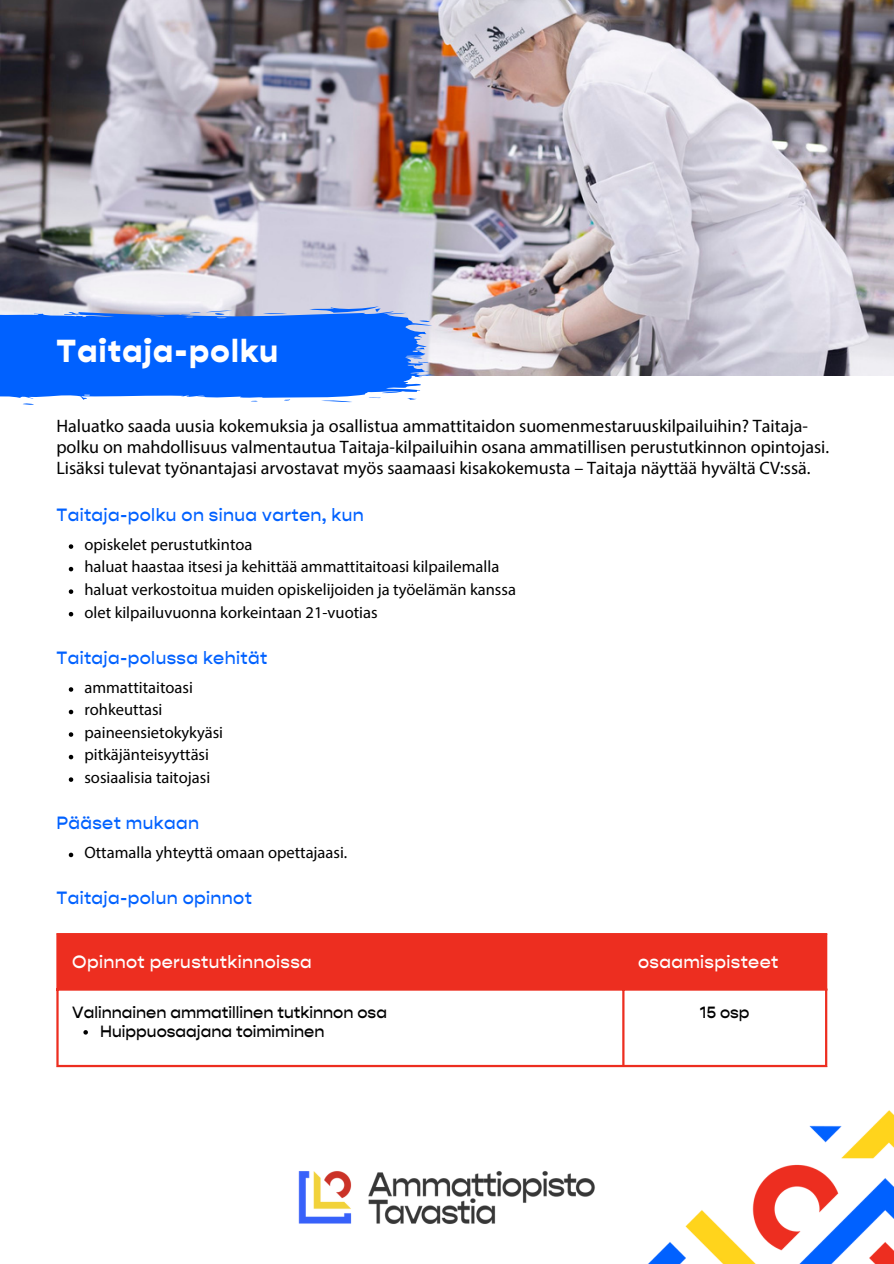
<style>
.page{position:relative;width:894px;height:1264px;background:#fff}
.page>*{position:absolute;margin:0;border:0;box-sizing:border-box;transform-origin:0 0}
.t1{font:900 32.25px "Gopher";letter-spacing:.04em;color:#fff}
.t2{font:18px/21.5px "Myriad Pro";color:#000}
.t3{font:500 18px "Gopher";letter-spacing:.02em;color:#0061ff}
.t4{font:500 18px "Gopher";letter-spacing:.02em;color:#fff}
.t5{font:16.5px "Myriad Pro";color:#000}
.t6{font:500 16.5px "Gopher";color:#000}
</style>
<div class="page">
<img style="left:0;top:0;width:893px;height:375px">
<svg style="left:0;top:299px;width:441px;height:106px;background:#3e84f8"></svg>
<img style="left:649px;top:1110px;width:244px;height:153px">
<img style="left:298px;top:1171px;width:297px;height:53px">
<div style="left:59px;top:935px;width:765px;height:53px;background:#ed2e20"></div>
<svg style="left:83px;top:1030px;width:5px;height:4px"></svg>
<hr style="left:56px;top:935px;width:3px;height:129px;background:#ed2e20">
<hr style="left:622px;top:935px;width:2px;height:129px;background:#ed2e20">
<hr style="left:824px;top:935px;width:3px;height:129px;background:#ed2e20">
<hr style="left:56px;top:933px;width:771px;height:2px;background:#ed2e20">
<hr style="left:56px;top:988px;width:771px;height:2px;background:#ed2e20">
<hr style="left:56px;top:1064px;width:771px;height:3px;background:#ed2e20">
<svg style="left:69px;top:544px;width:4px;height:5px"></svg>
<svg style="left:69px;top:567px;width:4px;height:4px"></svg>
<svg style="left:69px;top:589px;width:4px;height:5px"></svg>
<svg style="left:69px;top:612px;width:4px;height:4px"></svg>
<svg style="left:69px;top:852px;width:4px;height:5px"></svg>
<svg style="left:69px;top:687px;width:4px;height:4px"></svg>
<svg style="left:69px;top:709px;width:4px;height:5px"></svg>
<svg style="left:69px;top:732px;width:4px;height:4px"></svg>
<svg style="left:69px;top:754px;width:4px;height:5px"></svg>
<svg style="left:69px;top:777px;width:4px;height:4px"></svg>
<p class="t1" style="left:56px;top:331px;width:223px">Taitaja-polku</p>
<p class="t2" style="left:56px;top:416px;width:774px">Haluatko saada uusia kokemuksia ja osallistua ammattitaidon suomenmestaruuskilpailuihin? Taitaja&shy;polku on mahdollisuus valmentautua Taitaja-kilpailuihin osana ammatillisen perustutkinnon opintojasi.<br>Lisäksi tulevat työnantajasi arvostavat myös saamaasi kisakokemusta – Taitaja näyttää hyvältä CV:ssä.</p>
<p class="t3" style="left:56px;top:503px;width:309px">Taitaja-polku on sinua varten, kun</p>
<p class="t5" style="left:84px;top:537px;width:169px">opiskelet perustutkintoa</p>
<p class="t5" style="left:84px;top:560px;width:416px">haluat haastaa itsesi ja kehittää ammattitaitoasi kilpailemalla</p>
<p class="t5" style="left:84px;top:582px;width:433px">haluat verkostoitua muiden opiskelijoiden ja työelämän kanssa</p>
<p class="t5" style="left:84px;top:605px;width:294px">olet kilpailuvuonna korkeintaan 21-vuotias</p>
<p class="t3" style="left:56px;top:646px;width:212px">Taitaja-polussa kehität</p>
<p class="t5" style="left:84px;top:680px;width:110px">ammattitaitoasi</p>
<p class="t5" style="left:84px;top:703px;width:79px">rohkeuttasi</p>
<p class="t5" style="left:84px;top:725px;width:140px">paineensietokykyäsi</p>
<p class="t5" style="left:84px;top:748px;width:126px">pitkäjänteisyyttäsi</p>
<p class="t5" style="left:84px;top:770px;width:127px">sosiaalisia taitojasi</p>
<p class="t3" style="left:56px;top:811px;width:144px">Pääset mukaan</p>
<p class="t5" style="left:84px;top:846px;width:264px">Ottamalla yhteyttä omaan opettajaasi.</p>
<p class="t3" style="left:56px;top:886px;width:197px">Taitaja-polun opinnot</p>
<p class="t4" style="left:72px;top:950px;width:241px">Opinnot perustutkinnoissa</p>
<p class="t4" style="left:638px;top:950px;width:142px">osaamispisteet</p>
<p class="t6" style="left:72px;top:1001px;width:316px">Valinnainen ammatillinen tutkinnon osa</p>
<p class="t6" style="left:699px;top:1001px;width:51px">15 osp</p>
<p class="t6" style="left:100px;top:1020px;width:225px">Huippuosaajana toimiminen</p>
</div>
